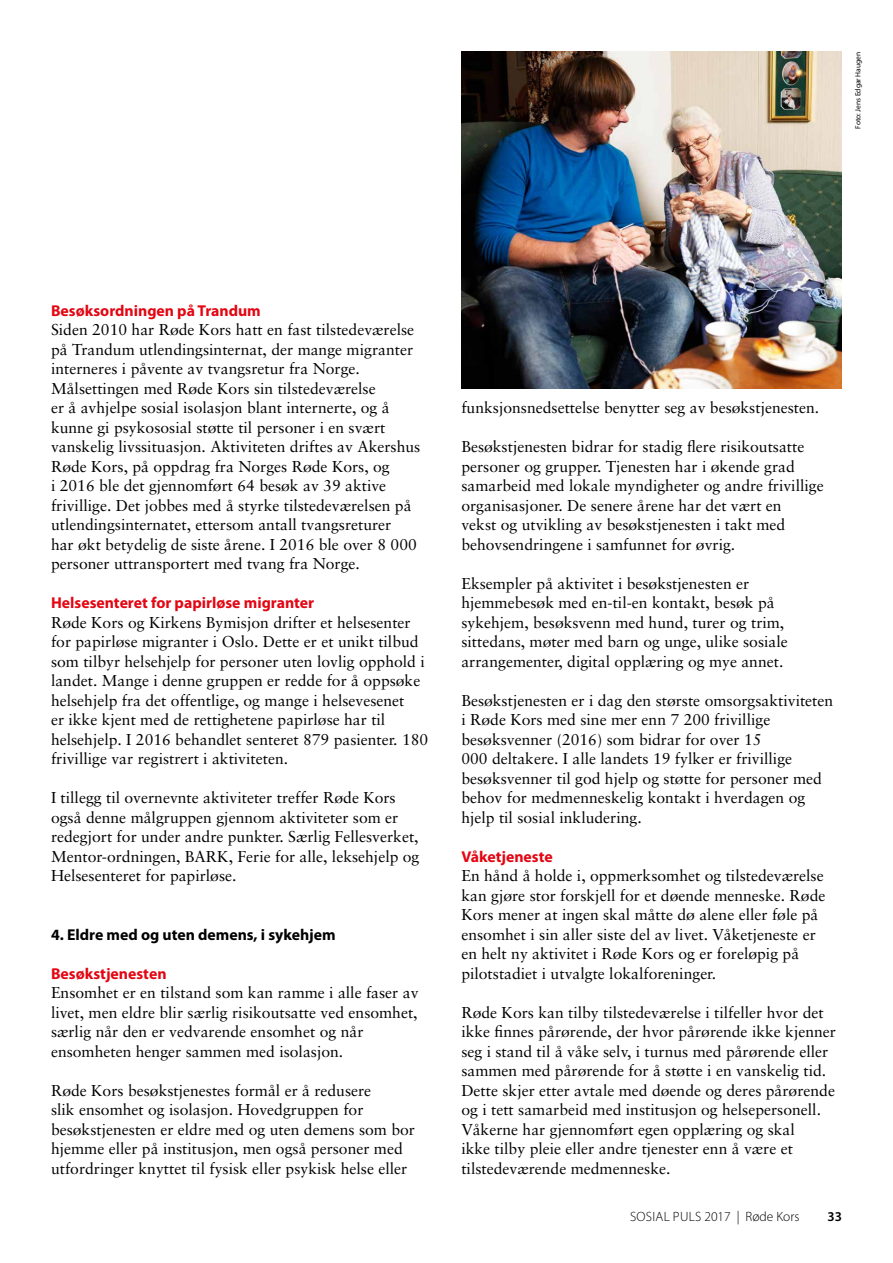
<style>
.page{position:relative;width:893px;height:1263px;background:#fff}
.page>*{position:absolute;margin:0;border:0;box-sizing:border-box;transform-origin:0 0}
.t1{font:15.75px/19.5px "Sabon";color:#000}
.t2{font:700 15.75px "Myriad Pro";color:#e30613}
.t3{font:700 15.75px "Myriad Pro";color:#000}
.t4{font:300 13.5px "Myriad Pro";letter-spacing:.01em;color:#000}
.t5{font:600 13.5px "Myriad Pro";color:#000}
.t6{font:7.5px "Myriad Pro";color:#000}
</style>
<div class="page">
<img style="left:461px;top:51px;width:381px;height:337px">
<p class="t6" style="left:854px;top:129px;width:78px;rotate:-90deg">Foto: Jens Edgar Haugen</p>
<p class="t2" style="left:51px;top:301px;width:211px">Besøksordningen på Trandum</p>
<p class="t1" style="left:51px;top:320px;width:371px">Siden 2010 har Røde Kors hatt en fast tilstedeværelse på Trandum utlendingsinternat, der mange migranter interneres i påvente av tvangsretur fra Norge.<br>Målsettingen med Røde Kors sin tilstedeværelse<br>er å avhjelpe sosial isolasjon blant internerte, og å kunne gi psykososial støtte til personer i en svært vanskelig livssituasjon. Aktiviteten driftes av Akershus Røde Kors, på oppdrag fra Norges Røde Kors, og<br>i 2016 ble det gjennomført 64 besøk av 39 aktive frivillige. Det jobbes med å styrke tilstedeværelsen på utlendingsinternatet, ettersom antall tvangsreturer<br>har økt betydelig de siste årene. I 2016 ble over 8 000 personer uttransportert med tvang fra Norge.</p>
<p class="t2" style="left:51px;top:594px;width:265px">Helsesenteret for papirløse migranter</p>
<p class="t1" style="left:51px;top:612px;width:379px">Røde Kors og Kirkens Bymisjon drifter et helsesenter for papirløse migranter i Oslo. Dette er et unikt tilbud som tilbyr helsehjelp for personer uten lovlig opphold i landet. Mange i denne gruppen er redde for å oppsøke helsehjelp fra det offentlige, og mange i helsevesenet<br>er ikke kjent med de rettighetene papirløse har til helsehjelp. I 2016 behandlet senteret 879 pasienter. 180 frivillige var registrert i aktiviteten.</p>
<p class="t1" style="left:51px;top:788px;width:370px">I tillegg til overnevnte aktiviteter treffer Røde Kors også denne målgruppen gjennom aktiviteter som er redegjort for under andre punkter. Særlig Fellesverket, Mentor-ordningen, BARK, Ferie for alle, leksehjelp og Helsesenteret for papirløse.</p>
<p class="t3" style="left:51px;top:925px;width:286px">4. Eldre med og uten demens, i sykehjem</p>
<p class="t2" style="left:51px;top:964px;width:117px">Besøkstjenesten</p>
<p class="t1" style="left:51px;top:983px;width:369px">Ensomhet er en tilstand som kan ramme i alle faser av livet, men eldre blir særlig risikoutsatte ved ensomhet, særlig når den er vedvarende ensomhet og når ensomheten henger sammen med isolasjon.</p>
<p class="t1" style="left:51px;top:1080px;width:365px">Røde Kors besøkstjenestes formål er å redusere<br>slik ensomhet og isolasjon. Hovedgruppen for besøkstjenesten er eldre med og uten demens som bor hjemme eller på institusjon, men også personer med utfordringer knyttet til fysisk eller psykisk helse eller</p>
<p class="t1" style="left:461px;top:398px;width:359px">funksjonsnedsettelse benytter seg av besøkstjenesten.</p>
<p class="t1" style="left:461px;top:437px;width:364px">Besøkstjenesten bidrar for stadig flere risikoutsatte personer og grupper. Tjenesten har i økende grad samarbeid med lokale myndigheter og andre frivillige organisasjoner. De senere årene har det vært en<br>vekst og utvikling av besøkstjenesten i takt med behovsendringene i samfunnet for øvrig.</p>
<p class="t1" style="left:461px;top:573px;width:328px">Eksempler på aktivitet i besøkstjenesten er hjemmebesøk med en-til-en kontakt, besøk på sykehjem, besøksvenn med hund, turer og trim, sittedans, møter med barn og unge, ulike sosiale arrangementer, digital opplæring og mye annet.</p>
<p class="t1" style="left:461px;top:690px;width:373px">Besøkstjenesten er i dag den største omsorgsaktiviteten i Røde Kors med sine mer enn 7 200 frivillige besøksvenner (2016) som bidrar for over 15<br>000 deltakere. I alle landets 19 fylker er frivillige besøksvenner til god hjelp og støtte for personer med behov for medmenneskelig kontakt i hverdagen og hjelp til sosial inkludering.</p>
<p class="t2" style="left:461px;top:847px;width:93px">Våketjeneste</p>
<p class="t1" style="left:461px;top:866px;width:366px">En hånd å holde i, oppmerksomhet og tilstedeværelse kan gjøre stor forskjell for et døende menneske. Røde Kors mener at ingen skal måtte dø alene eller føle på ensomhet i sin aller siste del av livet. Våketjeneste er en helt ny aktivitet i Røde Kors og er foreløpig på pilotstadiet i utvalgte lokalforeninger.</p>
<p class="t1" style="left:461px;top:1002px;width:376px">Røde Kors kan tilby tilstedeværelse i tilfeller hvor det ikke finnes pårørende, der hvor pårørende ikke kjenner seg i stand til å våke selv, i turnus med pårørende eller sammen med pårørende for å støtte i en vanskelig tid.<br>Dette skjer etter avtale med døende og deres pårørende og i tett samarbeid med institusjon og helsepersonell.<br>Våkerne har gjennomført egen opplæring og skal<br>ikke tilby pleie eller andre tjenester enn å være et tilstedeværende medmenneske.</p>
<p class="t4" style="left:630px;top:1209px;width:171px">SOSIAL PULS 2017 | Røde Kors</p>
<p class="t5" style="left:827px;top:1209px;width:16px">33</p>
</div>
